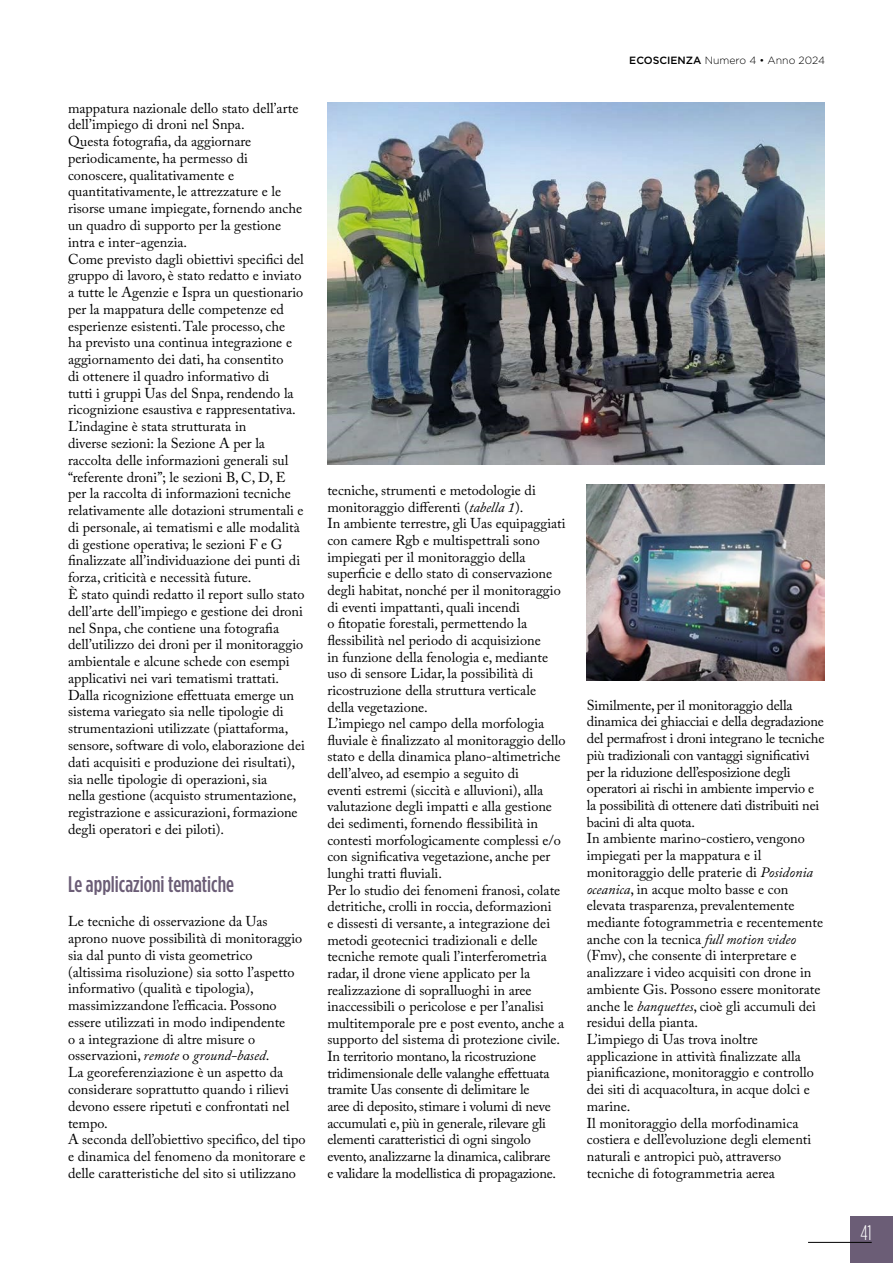
<style>
.page{position:relative;width:893px;height:1263px;background:#fff}
.page>*{position:absolute;margin:0;border:0;box-sizing:border-box;transform-origin:0 0}
.t1{font:500 condensed 22.5px "Gotham HTF";color:#6b5d76}
.t2{font:300 condensed 21px "Gotham HTF";color:#fff}
.t3{font:14.25px/16.6px "Adobe Caslon Pro";color:#000}
.t4{font:300 10.5px "Gotham HTF";color:#000}
.s1{font-style:italic}
.s2{font-weight:500}
</style>
<div class="page">
<div style="left:850px;top:1216px;width:43px;height:47px;background:#6b5d76"></div>
<hr style="left:808px;top:1242px;width:64px;height:1px;background:#000">
<img style="left:327px;top:102px;width:498px;height:362px">
<img style="left:587px;top:485px;width:238px;height:195px">
<p class="t3" style="left:68px;top:99px;width:238px">mappatura nazionale dello stato dell’arte dell’impiego di droni nel Snpa.<br>Questa fotografia, da aggiornare periodicamente, ha permesso di conoscere, qualitativamente e quantitativamente, le attrezzature e le risorse umane impiegate, fornendo anche un quadro di supporto per la gestione intra e inter-agenzia.<br>Come previsto dagli obiettivi specifici del gruppo di lavoro, è stato redatto e inviato a tutte le Agenzie e Ispra un questionario per la mappatura delle competenze ed esperienze esistenti. Tale processo, che<br>ha previsto una continua integrazione e aggiornamento dei dati, ha consentito<br>di ottenere il quadro informativo di<br>tutti i gruppi Uas del Snpa, rendendo la ricognizione esaustiva e rappresentativa.<br>L’indagine è stata strutturata in<br>diverse sezioni: la Sezione A per la raccolta delle informazioni generali sul “referente droni”; le sezioni B, C, D, E per la raccolta di informazioni tecniche relativamente alle dotazioni strumentali e di personale, ai tematismi e alle modalità di gestione operativa; le sezioni F e G finalizzate all’individuazione dei punti di forza, criticità e necessità future.<br>È stato quindi redatto il report sullo stato dell’arte dell’impiego e gestione dei droni nel Snpa, che contiene una fotografia dell’utilizzo dei droni per il monitoraggio ambientale e alcune schede con esempi applicativi nei vari tematismi trattati.<br>Dalla ricognizione effettuata emerge un sistema variegato sia nelle tipologie di strumentazioni utilizzate (piattaforma, sensore, software di volo, elaborazione dei dati acquisiti e produzione dei risultati), sia nelle tipologie di operazioni, sia<br>nella gestione (acquisto strumentazione, registrazione e assicurazioni, formazione degli operatori e dei piloti).</p>
<h1 class="t1" style="left:68px;top:872px;width:168px">Le applicazioni tematiche</h1>
<p class="t3" style="left:68px;top:913px;width:239px">Le tecniche di osservazione da Uas aprono nuove possibilità di monitoraggio sia dal punto di vista geometrico (altissima risoluzione) sia sotto l’aspetto informativo (qualità e tipologia), massimizzandone l’efficacia. Possono essere utilizzati in modo indipendente<br>o a integrazione di altre misure o osservazioni, <span class="s1">remote</span> o <span class="s1">ground-based</span>.<br>La georeferenziazione è un aspetto da considerare soprattutto quando i rilievi devono essere ripetuti e confrontati nel tempo.<br>A seconda dell’obiettivo specifico, del tipo e dinamica del fenomeno da monitorare e delle caratteristiche del sito si utilizzano</p>
<p class="t4" style="left:629px;top:55px;width:197px"><span class="s2">ECOSCIENZA</span> Numero 4 • Anno 2024</p>
<p class="t3" style="left:327px;top:482px;width:240px">tecniche, strumenti e metodologie di monitoraggio differenti (<span class="s1">tabella 1</span>).<br>In ambiente terrestre, gli Uas equipaggiati con camere Rgb e multispettrali sono impiegati per il monitoraggio della superficie e dello stato di conservazione degli habitat, nonché per il monitoraggio di eventi impattanti, quali incendi<br>o fitopatie forestali, permettendo la flessibilità nel periodo di acquisizione<br>in funzione della fenologia e, mediante uso di sensore Lidar, la possibilità di ricostruzione della struttura verticale della vegetazione.<br>L’impiego nel campo della morfologia fluviale è finalizzato al monitoraggio dello stato e della dinamica plano-altimetriche dell’alveo, ad esempio a seguito di<br>eventi estremi (siccità e alluvioni), alla valutazione degli impatti e alla gestione dei sedimenti, fornendo flessibilità in contesti morfologicamente complessi e/o con significativa vegetazione, anche per lunghi tratti fluviali.<br>Per lo studio dei fenomeni franosi, colate detritiche, crolli in roccia, deformazioni<br>e dissesti di versante, a integrazione dei metodi geotecnici tradizionali e delle tecniche remote quali l’interferometria radar, il drone viene applicato per la realizzazione di sopralluoghi in aree inaccessibili o pericolose e per l’analisi multitemporale pre e post evento, anche a supporto del sistema di protezione civile.<br>In territorio montano, la ricostruzione tridimensionale delle valanghe effettuata tramite Uas consente di delimitare le<br>aree di deposito, stimare i volumi di neve accumulati e, più in generale, rilevare gli elementi caratteristici di ogni singolo evento, analizzarne la dinamica, calibrare<br>e validare la modellistica di propagazione.</p>
<p class="t3" style="left:587px;top:696px;width:239px">Similmente, per il monitoraggio della dinamica dei ghiacciai e della degradazione del permafrost i droni integrano le tecniche più tradizionali con vantaggi significativi per la riduzione dell’esposizione degli operatori ai rischi in ambiente impervio e la possibilità di ottenere dati distribuiti nei bacini di alta quota.<br>In ambiente marino-costiero, vengono impiegati per la mappatura e il monitoraggio delle praterie di <span class="s1">Posidonia oceanica</span>, in acque molto basse e con elevata trasparenza, prevalentemente mediante fotogrammetria e recentemente anche con la tecnica <span class="s1">full motion video </span>(Fmv), che consente di interpretare e analizzare i video acquisiti con drone in ambiente Gis. Possono essere monitorate anche le <span class="s1">banquettes</span>, cioè gli accumuli dei residui della pianta.<br>L’impiego di Uas trova inoltre applicazione in attività finalizzate alla pianificazione, monitoraggio e controllo dei siti di acquacoltura, in acque dolci e marine.<br>Il monitoraggio della morfodinamica costiera e dell’evoluzione degli elementi naturali e antropici può, attraverso tecniche di fotogrammetria aerea</p>
<h2 class="t2" style="left:860px;top:1221px;width:13px">41</h2>
</div>
